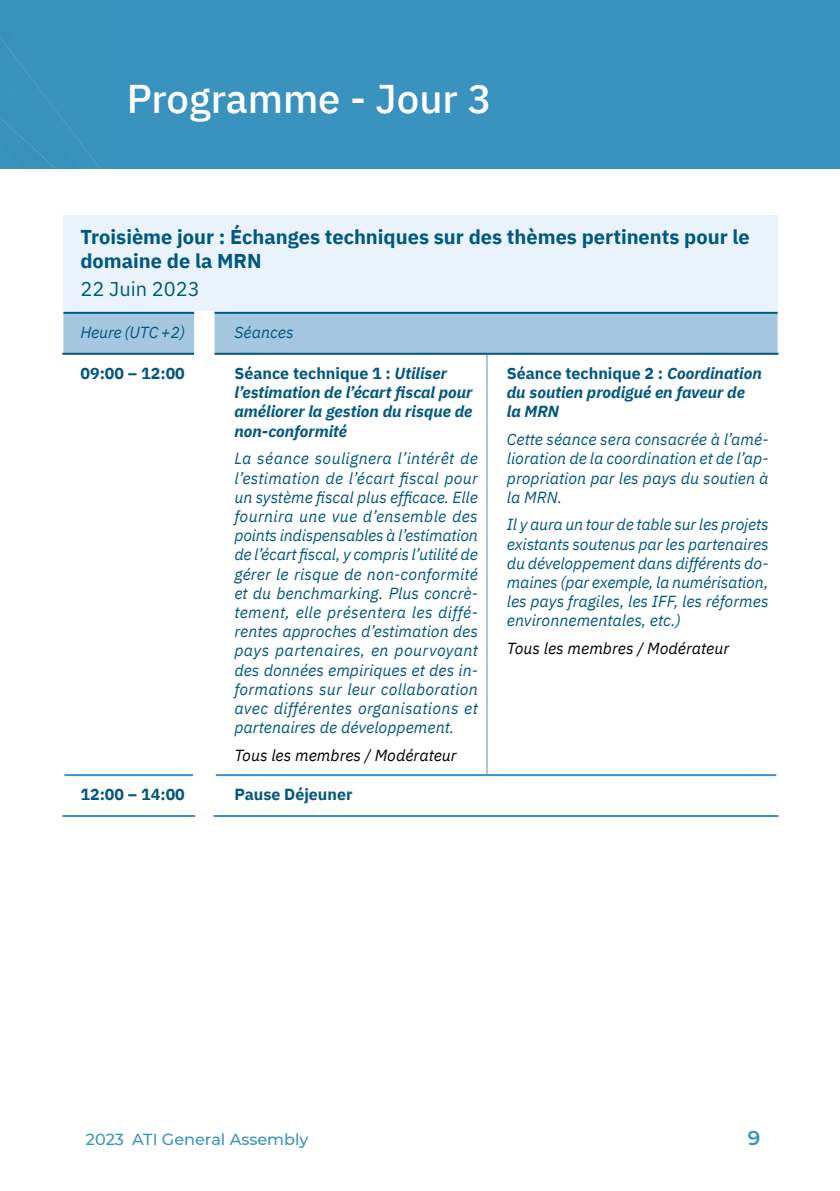
<style>
.page{position:relative;width:840px;height:1191px;background:#fff}
.page>*{position:absolute;margin:0;border:0;box-sizing:border-box;transform-origin:0 0}
.t1{font:500 40px "IBM Plex Sans";color:#fff}
.t2{font:700 20px/24px "IBM Plex Sans";color:#005880}
.t3{font:20px "IBM Plex Sans";color:#005880}
.t4{font:600 20px "Montserrat";color:#3a93be}
.t5{font:italic 16px/19.2px "IBM Plex Sans";color:#005880;text-align:justify}
.t6{font:italic 700 16px/19.2px "IBM Plex Sans";color:#005880}
.t7{font:italic 16px "IBM Plex Sans";color:#000}
.t8{font:700 16px "IBM Plex Sans";color:#005880}
.t9{font:500 16px "Montserrat";color:#3a93be}
.s1{font-style:normal}
</style>
<div class="page">
<div style="left:0;top:0;width:839px;height:168px;background:#3a93be"></div>
<svg style="left:0;top:37px;width:100px;height:131px"></svg>
<div style="left:63px;top:215px;width:714px;height:98px;background:#eaf3fc"></div>
<div style="left:63px;top:314px;width:714px;height:39px;background:#a5c6df"></div>
<hr style="left:194px;top:311px;width:20px;height:4px;background:#fff">
<hr style="left:194px;top:352px;width:20px;height:4px;background:#fff">
<hr style="left:485px;top:355px;width:2px;height:419px;background:#a5c6df">
<hr style="left:64px;top:774px;width:129px;height:2px;background:#3a93be">
<hr style="left:215px;top:774px;width:271px;height:2px;background:#3a93be">
<hr style="left:486px;top:774px;width:290px;height:2px;background:#3a93be">
<hr style="left:62px;top:815px;width:133px;height:2px;background:#3a93be">
<hr style="left:213px;top:815px;width:273px;height:2px;background:#3a93be">
<hr style="left:486px;top:815px;width:292px;height:2px;background:#3a93be">
<hr style="left:63px;top:312px;width:131px;height:2px;background:#005880">
<hr style="left:214px;top:312px;width:272px;height:2px;background:#005880">
<hr style="left:486px;top:312px;width:291px;height:2px;background:#005880">
<hr style="left:62px;top:353px;width:132px;height:2px;background:#005880">
<hr style="left:214px;top:353px;width:272px;height:2px;background:#005880">
<hr style="left:486px;top:353px;width:292px;height:2px;background:#005880">
<h1 class="t1" style="left:127px;top:68px;width:366px">Programme - Jour 3</h1>
<p class="t2" style="left:80px;top:223px;width:670px">Troisième jour : Échanges techniques sur des thèmes pertinents pour le domaine de la MRN</p>
<p class="t3" style="left:80px;top:273px;width:121px">22 Juin 2023</p>
<p class="t5" style="left:80px;top:321px;width:106px">Heure (UTC +2)</p>
<p class="t5" style="left:234px;top:321px;width:61px">Séances</p>
<p class="t8" style="left:80px;top:360px;width:106px">09:00 – 12:00</p>
<p class="t6" style="left:234px;top:362px;width:239px"><span class="s1">Séance technique 1 :</span> Utiliser l’estimation de l’écart fiscal pour améliorer la gestion du risque de non-conformité</p>
<p class="t5" style="left:234px;top:448px;width:245px">La séance soulignera l’intérêt de l’estimation de l’écart fiscal pour un système fiscal plus efficace. Elle fournira une vue d’ensemble des points indispensables à l’estimation de l’écart fiscal, y compris l’utilité de gérer le risque de non-conformité et du benchmarking. Plus concrè&shy;tement, elle présentera les diffé&shy;rentes approches d’estimation des pays partenaires, en pourvoyant des données empiriques et des in&shy;formations sur leur collaboration avec différentes organisations et partenaires de développement.</p>
<p class="t7" style="left:234px;top:743px;width:224px">Tous les membres / Modérateur</p>
<p class="t6" style="left:506px;top:362px;width:256px"><span class="s1">Séance technique 2 :</span> Coordination du soutien prodigué en faveur de la MRN</p>
<p class="t5" style="left:506px;top:428px;width:263px">Cette séance sera consacrée à l’amé&shy;lioration de la coordination et de l’ap&shy;propriation par les pays du soutien à la MRN.</p>
<p class="t5" style="left:506px;top:514px;width:263px">Il y aura un tour de table sur les projets existants soutenus par les partenaires du développement dans différents do&shy;maines (par exemple, la numérisation, les pays fragiles, les IFF, les réformes environnementales, etc.)</p>
<p class="t7" style="left:506px;top:636px;width:224px">Tous les membres / Modérateur</p>
<p class="t8" style="left:80px;top:782px;width:106px">12:00 – 14:00</p>
<p class="t8" style="left:234px;top:782px;width:119px">Pause Déjeuner</p>
<p class="t9" style="left:86px;top:1128px;width:224px">2023 ATI General Assembly</p>
<p class="t4" style="left:747px;top:1123px;width:14px">9</p>
</div>
